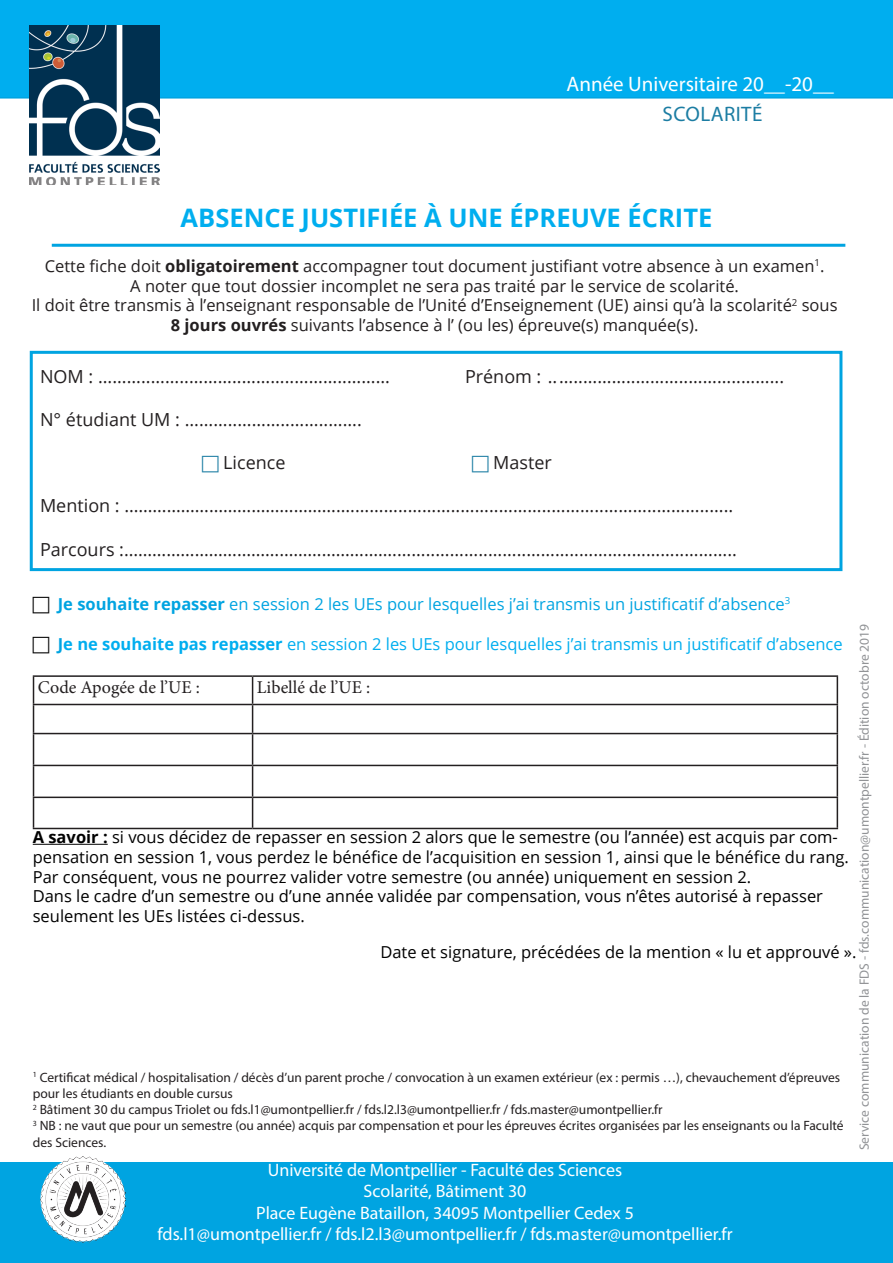
<style>
.page{position:relative;width:893px;height:1263px;background:#fff}
.page>*{position:absolute;margin:0;border:0;box-sizing:border-box;transform-origin:0 0}
.t1{font:700 25.5px "Open Sans";color:#00aeef}
.t2{font:21px "Myriad Pro";color:#fff}
.t3{font:21px "Myriad Pro";letter-spacing:.02em;color:#1c7da3}
.t4{font:18px "Open Sans";color:#231f20}
.corps_de_texte{font:18px "Myriad Pro";color:#fff}
.t5{font:18px "Minion Pro";color:#231f20}
.t6{font:16.5px/19.8px "Open Sans";color:#000}
.t7{font:16.5px/19.8px "Open Sans";color:#231f20;text-align:center}
.t8{font:16.5px "Open Sans";color:#00aeef}
.t9{font:16.5px "Open Sans";color:#00a4e1}
.t10{font:13.5px/16.2px "Myriad Pro";color:#231f20}
.Style_de_paragraphe{font:13.5px "Myriad Pro";color:#919396}
.s1{font-weight:700}
.s2{font-weight:700;color:#00a4e1}
</style>
<div class="page">
<div style="left:0;top:0;width:893px;height:99px;background:#00aeef"></div>
<img style="left:30px;top:26px;width:129px;height:159px">
<hr style="left:52px;top:244px;width:793px;height:3px;background:#00a4e1">
<div style="left:30px;top:351px;width:812px;height:220px;border:3px solid #00a4e1"></div>
<hr style="left:33px;top:844px;width:75px;height:1px;background:#000">
<hr style="left:33px;top:675px;width:220px;height:2px;background:#231f20">
<hr style="left:253px;top:675px;width:585px;height:2px;background:#231f20">
<hr style="left:33px;top:704px;width:220px;height:1px;background:#231f20">
<svg style="left:33px;top:677px;width:1px;height:56px"></svg>
<hr style="left:253px;top:704px;width:585px;height:1px;background:#231f20">
<svg style="left:252px;top:677px;width:1px;height:56px"></svg>
<svg style="left:837px;top:677px;width:1px;height:56px"></svg>
<hr style="left:33px;top:733px;width:220px;height:1px;background:#231f20">
<hr style="left:33px;top:734px;width:1px;height:31px;background:#231f20">
<hr style="left:253px;top:733px;width:585px;height:1px;background:#231f20">
<hr style="left:252px;top:734px;width:1px;height:31px;background:#231f20">
<hr style="left:837px;top:734px;width:1px;height:31px;background:#231f20">
<hr style="left:33px;top:765px;width:220px;height:1px;background:#231f20">
<hr style="left:33px;top:766px;width:1px;height:30px;background:#231f20">
<hr style="left:253px;top:765px;width:585px;height:1px;background:#231f20">
<hr style="left:252px;top:766px;width:1px;height:30px;background:#231f20">
<hr style="left:837px;top:766px;width:1px;height:30px;background:#231f20">
<hr style="left:33px;top:796px;width:220px;height:2px;background:#231f20">
<hr style="left:33px;top:798px;width:1px;height:30px;background:#231f20">
<hr style="left:253px;top:796px;width:585px;height:2px;background:#231f20">
<hr style="left:252px;top:798px;width:1px;height:30px;background:#231f20">
<hr style="left:837px;top:798px;width:1px;height:30px;background:#231f20">
<hr style="left:33px;top:828px;width:220px;height:1px;background:#231f20">
<hr style="left:253px;top:828px;width:585px;height:1px;background:#231f20">
<div style="left:0;top:1162px;width:893px;height:101px;background:#00a4e1"></div>
<img style="left:40px;top:1157px;width:86px;height:85px">
<p class="t2" style="left:567px;top:71px;width:269px">Année Universitaire 20__-20__</p>
<p class="t3" style="left:663px;top:101px;width:101px">SCOLARITÉ</p>
<p class="t1" style="left:181px;top:200px;width:533px">ABSENCE JUSTIFIÉE À UNE ÉPREUVE ÉCRITE</p>
<p class="t7" style="left:45px;top:256px;width:781px">Cette fiche doit <span class="s1">obligatoirement</span> accompagner tout document justifiant votre absence à un examen<sup>1</sup>.</p>
<p class="t7" style="left:130px;top:275px;width:610px">A noter que tout dossier incomplet ne sera pas traité par le service de scolarité.</p>
<p class="t7" style="left:32px;top:295px;width:807px">Il doit être transmis à l’enseignant responsable de l’Unité d’Enseignement (UE) ainsi qu’à la scolarité<sup>2</sup> sous<br><span class="s1">8 jours ouvrés</span> suivants l’absence à l’ (ou les) épreuve(s) manquée(s).</p>
<p class="t4" style="left:40px;top:364px;width:352px">NOM : .............................................................</p>
<p class="t4" style="left:465px;top:364px;width:321px">Prénom : .................................................</p>
<p class="t4" style="left:40px;top:407px;width:323px">N° étudiant UM : .....................................</p>
<p class="t4" style="left:223px;top:450px;width:64px">Licence</p>
<p class="t4" style="left:493px;top:450px;width:60px">Master</p>
<p class="t4" style="left:40px;top:493px;width:695px">Mention : …………………………………………................................................................................</p>
<p class="t4" style="left:40px;top:537px;width:698px">Parcours :…………………………………………………........................................................................</p>
<p class="t9" style="left:58px;top:593px;width:734px"><span class="s1">Je souhaite repasser</span> en session 2 les UEs pour lesquelles j’ai transmis un justificatif d’absence<sup>3</sup></p>
<p class="t8" style="left:58px;top:632px;width:786px"><span class="s2">J</span><span class="s1">e ne souhaite pas repasser</span> en session 2 les UEs pour lesquelles j’ai transmis un justificatif d’absence</p>
<p class="t5" style="left:38px;top:676px;width:164px">Code Apogée de l’UE :</p>
<p class="t5" style="left:257px;top:676px;width:115px">Libellé de l’UE :</p>
<p class="Style_de_paragraphe" style="left:856px;top:1150px;width:528px;rotate:-90deg">Service communication de la FDS - fds.communication@umontpellier.fr - Édition octobre 2019</p>
<p class="t6" style="left:33px;top:827px;width:818px"><span class="s1">A savoir :</span> si vous décidez de repasser en session 2 alors que le semestre (ou l’année) est acquis par com&shy;pensation en session 1, vous perdez le bénéfice de l’acquisition en session 1, ainsi que le bénéfice du rang.</p>
<p class="t6" style="left:33px;top:866px;width:720px">Par conséquent, vous ne pourrez valider votre semestre (ou année) uniquement en session 2.</p>
<p class="t6" style="left:33px;top:886px;width:792px">Dans le cadre d’un semestre ou d’une année validée par compensation, vous n’êtes autorisé à repasser seulement les UEs listées ci-dessus.</p>
<p class="t6" style="left:380px;top:942px;width:478px">Date et signature, précédées de la mention « lu et approuvé ».</p>
<p class="t10" style="left:33px;top:1069px;width:809px"><sup>1</sup> Certificat médical / hospitalisation / décès d’un parent proche / convocation à un examen extérieur (ex : permis …), chevauchement d’épreuves pour les étudiants en double cursus</p>
<p class="t10" style="left:33px;top:1101px;width:631px"><sup>2</sup> Bâtiment 30 du campus Triolet ou fds.l1@umontpellier.fr / fds.l2.l3@umontpellier.fr / fds.master@umontpellier.fr</p>
<p class="t10" style="left:33px;top:1117px;width:812px"><sup>3</sup> NB : ne vaut que pour un semestre (ou année) acquis par compensation et pour les épreuves écrites organisées par les enseignants ou la Faculté des Sciences.</p>
<p class="corps_de_texte" style="left:268px;top:1158px;width:356px">Université de Montpellier - Faculté des Sciences</p>
<p class="corps_de_texte" style="left:364px;top:1180px;width:164px">Scolarité, Bâtiment 30</p>
<p class="corps_de_texte" style="left:256px;top:1202px;width:379px">Place Eugène Bataillon, 34095 Montpellier Cedex 5</p>
<p class="corps_de_texte" style="left:158px;top:1223px;width:577px">fds.l1@umontpellier.fr / fds.l2.l3@umontpellier.fr / fds.master@umontpellier.fr</p>
</div>
